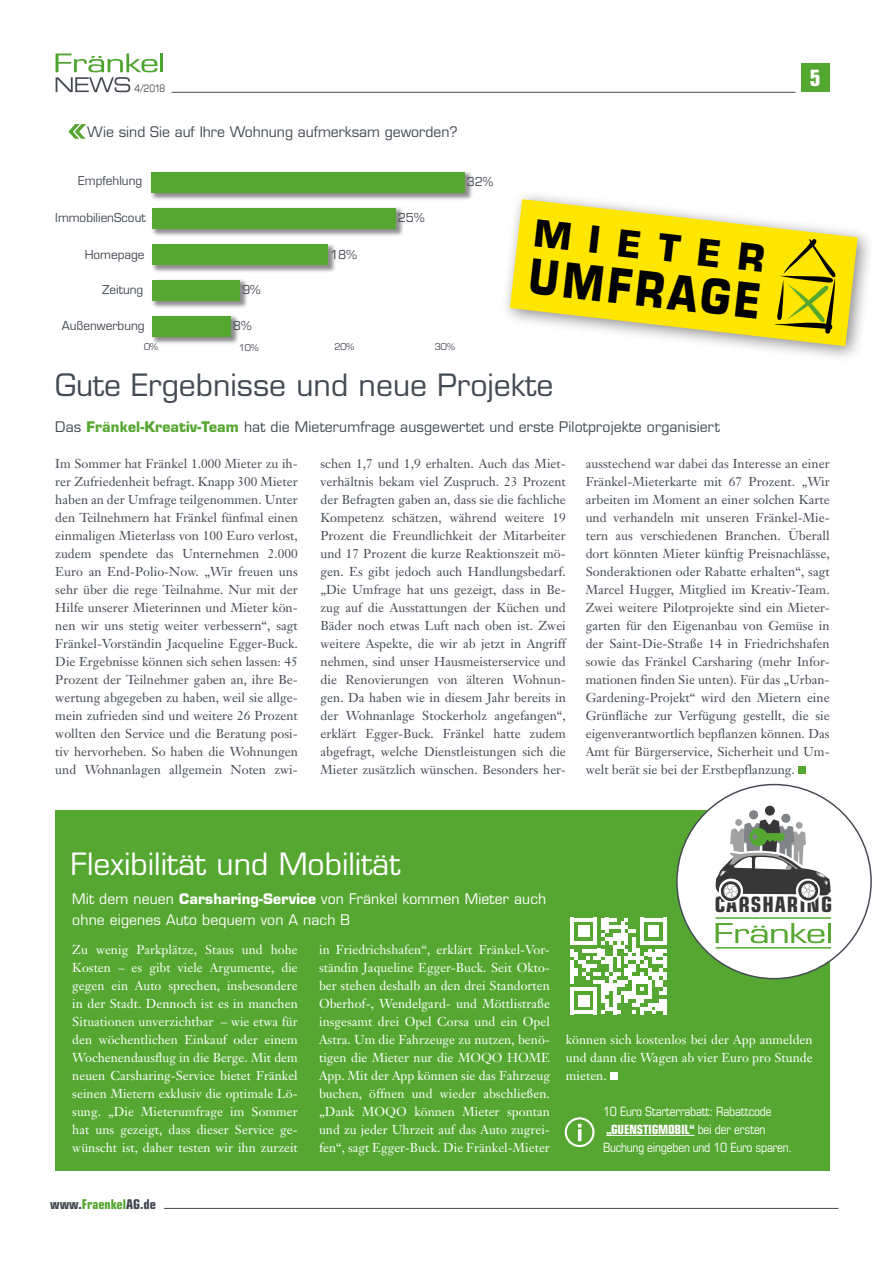
<style>
.page{position:relative;width:885px;height:1263px;background:#fff}
.page>*{position:absolute;margin:0;border:0;box-sizing:border-box;transform-origin:0 0}
.t1{font:700 46.95px "Eurostile";color:#000;scale:.83 1}
.t2{font:700 36.15px "Eurostile";color:#000}
.t3{font:30px "Eurostile";color:#444a53}
.t4{font:30px "Eurostile";color:#fff}
.t5{font:700 condensed 22.5px "Eurostile";color:#fff}
.t6{font:700 condensed 21.3px "Eurostile";letter-spacing:.045em;color:#373737}
.t7{font:14.25px "Eurostile";letter-spacing:.01em;color:#444a53}
.t8{font:14.25px/21px "Eurostile";letter-spacing:.01em;color:#fff}
.t9{font:700 condensed 13.5px "Eurostile";color:#444a53}
.t10{font:12.75px/18px "Janson Text";color:#444a53;text-align:justify}
.t11{font:12.75px/18px "Janson Text";letter-spacing:.005em;color:#fff;text-align:justify}
.t12{font:condensed 12.75px/18px "Eurostile";letter-spacing:-.02em;color:#fff}
.t13{font:12px "Eurostile";color:#444a53}
.t14{font:condensed 10.35px "Eurostile";color:#444a53}
.t15{font:9px "Eurostile";color:#444a53}
.s1{font-weight:700;color:#55a731}
.s2{font-weight:700}
.s3{color:#55a731}
</style>
<div class="page">
<div style="left:55px;top:810px;width:774px;height:360px;background:#55a731"></div>
<hr style="left:606px;top:1135px;width:88px;height:1px;background:#fff">
<div style="left:564px;top:1117px;width:30px;height:30px;border:2px solid #fff;border-radius:50%"></div>
<svg style="left:578px;top:1124px;width:3px;height:17px"></svg>
<div style="left:610px;top:1072px;width:7px;height:8px;background:#fff"></div>
<hr style="left:160px;top:54px;width:3px;height:18px;background:#4ca42e">
<svg style="left:56px;top:54px;width:101px;height:38px"></svg>
<hr style="left:172px;top:92px;width:623px;height:1px;background:#444a53">
<div style="left:800px;top:63px;width:29px;height:29px;background:#55a731"></div>
<hr style="left:164px;top:1208px;width:674px;height:1px;background:#444a53">
<div style="left:798px;top:766px;width:7px;height:8px;background:#55a731"></div>
<div style="left:500px;top:190px;width:374px;height:173px;background:#000;opacity:.45"></div>
<svg style="left:509px;top:199px;width:348px;height:147px;fill:#ffe600"></svg>
<svg style="left:773px;top:238px;width:62px;height:96px;background:#cebf02"></svg>
<div style="left:676px;top:784px;width:195px;height:195px;background:#fff;border-radius:50%"></div>
<div style="left:749px;top:810px;width:9px;height:9px;background:#808387;border-radius:50%"></div>
<div style="left:781px;top:814px;width:9px;height:9px;background:#808387;border-radius:50%"></div>
<div style="left:764px;top:806px;width:10px;height:9px;background:#373737;border-radius:50%"></div>
<hr style="left:715px;top:947px;width:115px;height:1px;background:#55a731">
<hr style="left:715px;top:917px;width:115px;height:2px;background:#55a731">
<svg style="left:715px;top:923px;width:109px;height:20px"></svg>
<hr style="left:827px;top:923px;width:3px;height:20px;background:#55a731">
<svg style="left:795px;top:879px;width:24px;height:24px"></svg>
<div style="left:798px;top:881px;width:20px;height:19px;background:#373737;border-radius:50%"></div>
<svg style="left:720px;top:881px;width:20px;height:20px"></svg>
<svg style="left:715px;top:819px;width:116px;height:79px"></svg>
<div style="left:150px;top:170px;width:323px;height:31px;background:#000;opacity:.45"></div>
<div style="left:151px;top:172px;width:314px;height:21px;background:#55a731"></div>
<div style="left:151px;top:207px;width:253px;height:30px;background:#000;opacity:.45"></div>
<div style="left:153px;top:208px;width:242px;height:21px;background:#55a731"></div>
<div style="left:151px;top:243px;width:185px;height:31px;background:#000;opacity:.45"></div>
<div style="left:152px;top:244px;width:175px;height:21px;background:#55a731"></div>
<div style="left:151px;top:278px;width:97px;height:31px;background:#000;opacity:.45"></div>
<div style="left:152px;top:280px;width:88px;height:20px;background:#55a731"></div>
<div style="left:151px;top:314px;width:88px;height:31px;background:#000;opacity:.45"></div>
<div style="left:152px;top:316px;width:78px;height:21px;background:#55a731"></div>
<svg style="left:68px;top:124px;width:18px;height:15px"></svg>
<svg style="left:570px;top:918px;width:97px;height:96px"></svg>
<p class="t14" style="left:135px;top:82px;width:32px">4/2018</p>
<p class="t7" style="left:87px;top:123px;width:372px">Wie sind Sie auf Ihre Wohnung aufmerksam geworden?</p>
<p class="t13" style="left:78px;top:174px;width:65px">Empfehlung</p>
<p class="t13" style="left:55px;top:211px;width:92px">ImmobilienScout</p>
<p class="t13" style="left:85px;top:247px;width:61px">Homepage</p>
<p class="t13" style="left:102px;top:283px;width:43px">Zeitung</p>
<p class="t13" style="left:62px;top:319px;width:84px">Außenwerbung</p>
<p class="t13" style="left:233px;top:318px;width:20px">8%</p>
<p class="t13" style="left:398px;top:210px;width:28px">25%</p>
<p class="t13" style="left:330px;top:247px;width:28px">18%</p>
<p class="t13" style="left:242px;top:282px;width:20px">9%</p>
<p class="t15" style="left:144px;top:341px;width:15px">0%</p>
<p class="t15" style="left:239px;top:342px;width:21px">10%</p>
<p class="t15" style="left:334px;top:341px;width:21px">20%</p>
<p class="t15" style="left:435px;top:341px;width:21px">30%</p>
<p class="t13" style="left:466px;top:174px;width:28px">32%</p>
<h2 class="t2" style="left:536px;top:211px;width:234px;rotate:6deg">MIETER</h2>
<h1 class="t1" style="left:533px;top:246px;width:282px;rotate:7deg">UMFRAGE</h1>
<h3 class="t3" style="left:55px;top:367px;width:499px">Gute Ergebnisse und neue Projekte</h3>
<p class="t7" style="left:55px;top:418px;width:666px">Das <span class="s1">Fränkel-Kreativ-Team</span> hat die Mieterumfrage ausgewertet und erste Pilotprojekte organisiert</p>
<h3 class="t5" style="left:809px;top:64px;width:13px">5</h3>
<p class="t10" style="left:55px;top:454px;width:244px">Im Sommer hat Fränkel 1.000 Mieter zu ih&shy;rer Zufriedenheit befragt. Knapp 300 Mieter haben an der Umfrage teilgenommen. Unter den Teilnehmern hat Fränkel fünfmal einen einmaligen Mieterlass von 100 Euro verlost, zudem spendete das Unternehmen 2.000<br>Euro an End-Polio-Now. „Wir freuen uns sehr über die rege Teilnahme. Nur mit der Hilfe unserer Mieterinnen und Mieter kön&shy;nen wir uns stetig weiter verbessern“, sagt Fränkel-Vorständin Jacqueline Egger-Buck.<br>Die Ergebnisse können sich sehen lassen: 45<br>Prozent der Teilnehmer gaben an, ihre Be&shy;wertung abgegeben zu haben, weil sie allge&shy;mein zufrieden sind und weitere 26 Prozent wollten den Service und die Beratung posi&shy;tiv hervorheben. So haben die Wohnungen und Wohnanlagen allgemein Noten zwi-</p>
<p class="t10" style="left:320px;top:454px;width:247px">schen 1,7 und 1,9 erhalten. Auch das Miet&shy;verhältnis bekam viel Zuspruch. 23 Prozent der Befragten gaben an, dass sie die fachliche Kompetenz schätzen, während weitere 19<br>Prozent die Freundlichkeit der Mitarbeiter und 17 Prozent die kurze Reaktionszeit mö&shy;gen. Es gibt jedoch auch Handlungsbedarf. „Die Umfrage hat uns gezeigt, dass in Be&shy;zug auf die Ausstattungen der Küchen und Bäder noch etwas Luft nach oben ist. Zwei weitere Aspekte, die wir ab jetzt in Angriff nehmen, sind unser Hausmeisterservice und die Renovierungen von älteren Wohnun&shy;gen. Da haben wie in diesem Jahr bereits in der Wohnanlage Stockerholz angefangen“, erklärt Egger-Buck. Fränkel hatte zudem abgefragt, welche Dienstleistungen sich die Mieter zusätzlich wünschen. Besonders her-</p>
<p class="t10" style="left:585px;top:454px;width:245px">ausstechend war dabei das Interesse an einer Fränkel-Mieterkarte mit 67 Prozent. „Wir arbeiten im Moment an einer solchen Karte und verhandeln mit unseren Fränkel-Mie&shy;tern aus verschiedenen Branchen. Überall dort könnten Mieter künftig Preisnachlässe, Sonderaktionen oder Rabatte erhalten“, sagt Marcel Hugger, Mitglied im Kreativ-Team.<br>Zwei weitere Pilotprojekte sind ein Mieter&shy;garten für den Eigenanbau von Gemüse in der Saint-Die-Straße 14 in Friedrichshafen sowie das Fränkel Carsharing (mehr Infor&shy;mationen finden Sie unten). Für das „Urban-Gardening-Projekt“ wird den Mietern eine Grünfläche zur Verfügung gestellt, die sie eigenverantwortlich bepflanzen können. Das Amt für Bürgerservice, Sicherheit und Um&shy;welt berät sie bei der Erstbepflanzung.</p>
<h3 class="t4" style="left:71px;top:846px;width:331px">Flexibilität und Mobilität</h3>
<p class="t8" style="left:72px;top:888px;width:475px">Mit dem neuen <span class="s2">Carsharing-Service</span> von Fränkel kommen Mieter auch ohne eigenes Auto bequem von A nach B</p>
<p class="t11" style="left:72px;top:940px;width:227px">Zu wenig Parkplätze, Staus und hohe Kosten – es gibt viele Argumente, die gegen ein Auto sprechen, insbesondere in der Stadt. Dennoch ist es in manchen Situationen unverzichtbar – wie etwa für den wöchentlichen Einkauf oder einem Wochenendausflug in die Berge. Mit dem neuen Carsharing-Service bietet Fränkel seinen Mietern exklusiv die optimale Lö&shy;sung. „Die Mieterumfrage im Sommer hat uns gezeigt, dass dieser Service ge&shy;wünscht ist, daher testen wir ihn zurzeit</p>
<p class="t11" style="left:319px;top:941px;width:232px">in Friedrichshafen“, erklärt Fränkel-Vor&shy;ständin Jaqueline Egger-Buck. Seit Okto&shy;ber stehen deshalb an den drei Standorten Oberhof-, Wendelgard- und Möttlistraße insgesamt drei Opel Corsa und ein Opel Astra. Um die Fahrzeuge zu nutzen, benö&shy;tigen die Mieter nur die MOQO HOME App. Mit der App können sie das Fahrzeug buchen, öffnen und wieder abschließen. „Dank MOQO können Mieter spontan und zu jeder Uhrzeit auf das Auto zugrei&shy;fen“, sagt Egger-Buck. Die Fränkel-Mieter</p>
<h3 class="t6" style="left:714px;top:892px;width:119px">CARSHARING</h3>
<p class="t11" style="left:566px;top:1031px;width:248px">können sich kostenlos bei der App anmelden und dann die Wagen ab vier Euro pro Stunde mieten.</p>
<p class="t12" style="left:603px;top:1102px;width:190px">10 Euro Starterrabatt: Rabattcode <span class="s2">„GUENSTIGMOBIL“</span> bei der ersten<br>Buchung eingeben und 10 Euro sparen.</p>
<p class="t9" style="left:50px;top:1195px;width:107px">www.<span class="s3">Fraenkel</span>AG.de</p>
</div>
